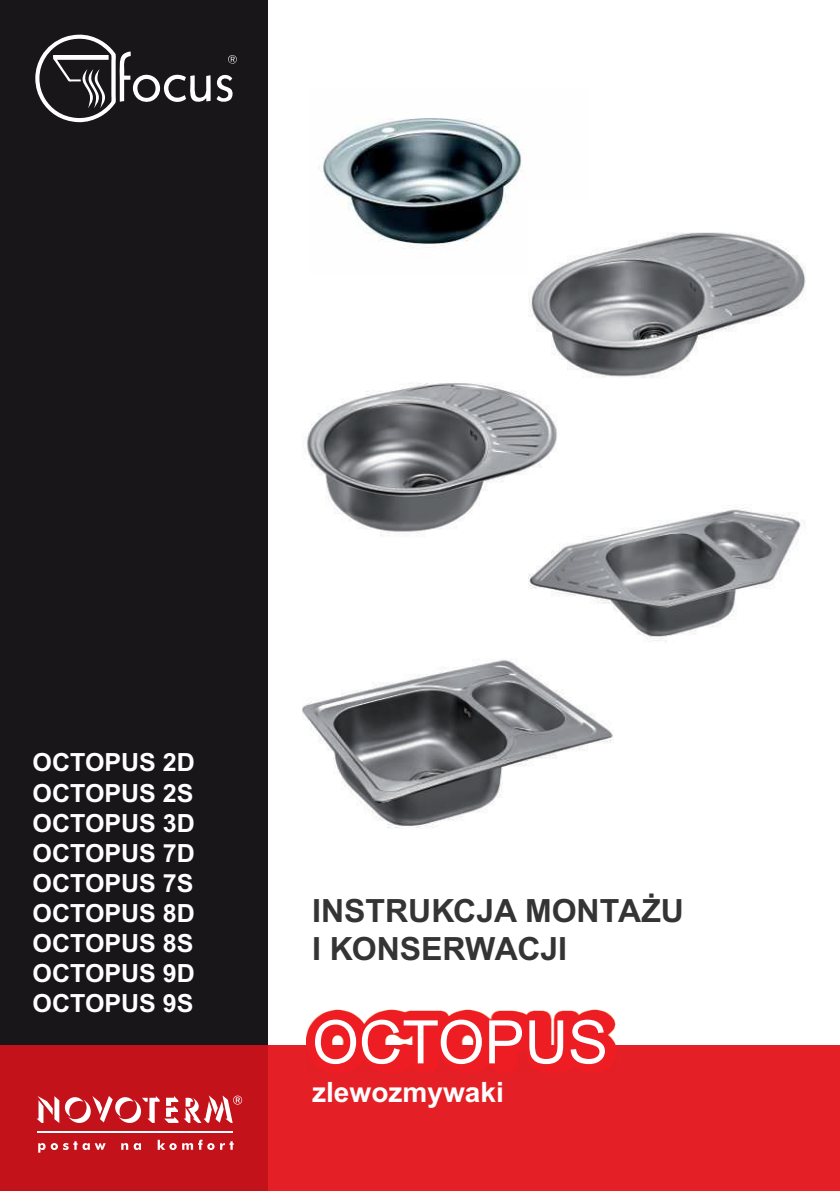
<style>
.page{position:relative;width:840px;height:1191px;background:#fff}
.page>*{position:absolute;margin:0;border:0;box-sizing:border-box;transform-origin:0 0}
.t1{font:60px "Arial";color:#fff}
.t2{font:700 32px/38.4px "Arial";color:#343435}
.t3{font:700 28px "Arial";color:#fff}
.t4{font:700 25px/30px "Arial";color:#fff;text-align:justify}
</style>
<div class="page">
<div style="left:0;top:0;width:268px;height:1191px;background:#19161a"></div>
<div style="left:0;top:1045px;width:839px;height:146px;background:#e41f25"></div>
<div style="left:0;top:1045px;width:268px;height:146px;background:#c4121a"></div>
<svg style="left:228px;top:55px;width:9px;height:9px"></svg>
<svg style="left:216px;top:75px;width:17px;height:27px"></svg>
<svg style="left:35px;top:34px;width:175px;height:89px"></svg>
<svg style="left:37px;top:1096px;width:22px;height:27px"></svg>
<svg style="left:65px;top:1096px;width:113px;height:27px"></svg>
<svg style="left:184px;top:1095px;width:58px;height:28px"></svg>
<svg style="left:38px;top:1139px;width:195px;height:13px"></svg>
<hr style="left:38px;top:1131px;width:195px;height:2px;background:#fff">
<img style="left:306px;top:1009px;width:310px;height:36px">
<img style="left:321px;top:118px;width:203px;height:128px">
<img style="left:528px;top:232px;width:278px;height:147px">
<img style="left:305px;top:360px;width:261px;height:176px">
<img style="left:528px;top:482px;width:278px;height:161px">
<img style="left:302px;top:659px;width:310px;height:170px">
<p class="t4" style="left:33px;top:750px;width:164px">OCTOPUS 2D</p>
<p class="t4" style="left:33px;top:780px;width:162px">OCTOPUS 2S</p>
<p class="t4" style="left:33px;top:810px;width:164px">OCTOPUS 3D OCTOPUS 7D OCTOPUS 7S OCTOPUS 8D OCTOPUS 8S OCTOPUS 9D OCTOPUS 9S</p>
<p class="t2" style="left:312px;top:894px;width:373px">INSTRUKCJA MONTAŻU<br>I KONSERWACJI</p>
<h1 class="t1" style="left:312px;top:1019px;width:297px">OCTOPUS</h1>
<p class="t3" style="left:312px;top:1081px;width:193px">zlewozmywaki</p>
</div>
